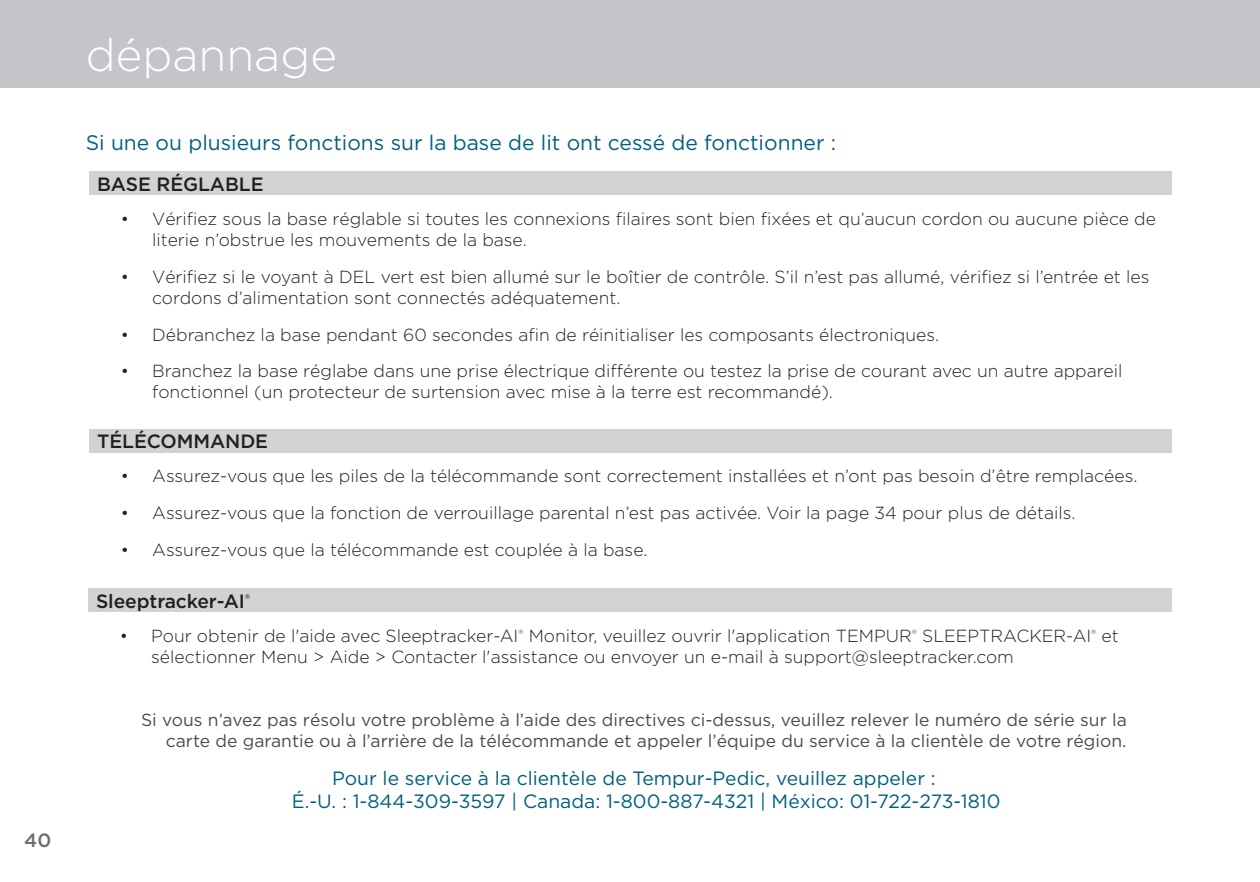
<style>
.page{position:relative;width:1260px;height:882px;background:#fff}
.page>*{position:absolute;margin:0;border:0;box-sizing:border-box;transform-origin:0 0}
.Section_Header{font:300 45.5px "Gotham";color:#fff}
.Intro_Subheader{font:21px "Gotham";color:#00607f}
.t1{font:19.25px/22.8px "Gotham";color:#00607f}
.Step{font:500 19.25px "Gotham";letter-spacing:-.005em;color:#231f20}
.t2{font:500 19.25px "Gotham";color:#6c6d70}
.t3{font:300 17.5px/21px "Gotham";color:#231f20}
.t4{font:17.5px/21px "Gotham";color:#4b4c4d;text-align:right}
.Step-2{font:500 6.65px "Gotham";color:#231f20}
.t5{font:300 6.12px "Gotham";color:#231f20}
</style>
<div class="page">
<div style="left:0;top:0;width:1260px;height:88px;background:#c4c5c9"></div>
<div style="left:89px;top:172px;width:1083px;height:23px;background:#d1d2d4"></div>
<div style="left:89px;top:429px;width:1083px;height:23px;background:#d1d2d4"></div>
<div style="left:88px;top:588px;width:1084px;height:24px;background:#d1d2d4"></div>
<p class="t2" style="left:24px;top:829px;width:29px">40</p>
<p class="Section_Header" style="left:86px;top:30px;width:253px">dépannage</p>
<p class="Intro_Subheader" style="left:86px;top:131px;width:752px">Si une ou plusieurs fonctions sur la base de lit ont cessé de fonctionner :</p>
<p class="Step" style="left:97px;top:173px;width:168px">BASE RÉGLABLE</p>
<p class="t3" style="left:152px;top:208px;width:1005px;text-indent:-32px">• Vérifiez sous la base réglable si toutes les connexions filaires sont bien fixées et qu’aucun cordon ou aucune pièce de literie n’obstrue les mouvements de la base.</p>
<p class="t3" style="left:152px;top:266px;width:999px;text-indent:-32px">• Vérifiez si le voyant à DEL vert est bien allumé sur le boîtier de contrôle. S’il n’est pas allumé, vérifiez si l’entrée et les cordons d’alimentation sont connectés adéquatement.</p>
<p class="t3" style="left:121px;top:324px;width:820px">• Débranchez la base pendant 60 secondes afin de réinitialiser les composants électroniques.</p>
<p class="t3" style="left:152px;top:361px;width:972px;text-indent:-32px">• Branchez la base réglabe dans une prise électrique différente ou testez la prise de courant avec un autre appareil fonctionnel (un protecteur de surtension avec mise à la terre est recommandé).</p>
<p class="Step" style="left:97px;top:431px;width:173px">TÉLÉCOMMANDE</p>
<p class="t3" style="left:121px;top:466px;width:1018px">• Assurez-vous que les piles de la télécommande sont correctement installées et n’ont pas besoin d’être remplacées.</p>
<p class="t3" style="left:121px;top:502px;width:956px">• Assurez-vous que la fonction de verrouillage parental n’est pas activée. Voir la page 34 pour plus de détails.</p>
<p class="t3" style="left:121px;top:539px;width:528px">• Assurez-vous que la télécommande est couplée à la base.</p>
<p class="Step" style="left:96px;top:590px;width:150px">Sleeptracker-AI</p>
<p class="Step-2" style="left:245px;top:593px;width:7px">®</p>
<p class="t3" style="left:120px;top:625px;width:400px">• Pour obtenir de l'aide avec Sleeptracker-AI</p>
<p class="t5" style="left:518px;top:629px;width:7px">®</p>
<p class="t3" style="left:529px;top:625px;width:385px">Monitor, veuillez ouvrir l'application TEMPUR</p>
<p class="t5" style="left:912px;top:629px;width:7px">®</p>
<p class="t3" style="left:922px;top:625px;width:171px">SLEEPTRACKER-AI</p>
<p class="t5" style="left:1091px;top:629px;width:7px">®</p>
<p class="t3" style="left:1102px;top:625px;width:19px">et</p>
<p class="t3" style="left:151px;top:646px;width:864px">sélectionner Menu &gt; Aide &gt; Contacter l'assistance ou envoyer un e-mail à support@sleeptracker.com</p>
<p class="t4" style="left:141px;top:709px;width:987px">Si vous n’avez pas résolu votre problème à l’aide des directives ci-dessus, veuillez relever le numéro de série sur la carte de garantie ou à l’arrière de la télécommande et appeler l’équipe du service à la clientèle de votre région.</p>
<p class="t1" style="left:292px;top:767px;width:710px;text-indent:40px">Pour le service à la clientèle de Tempur-Pedic, veuillez appeler :<br>É.-U. : 1-844-309-3597 | Canada: 1-800-887-4321 | México: 01-722-273-1810</p>
</div>
